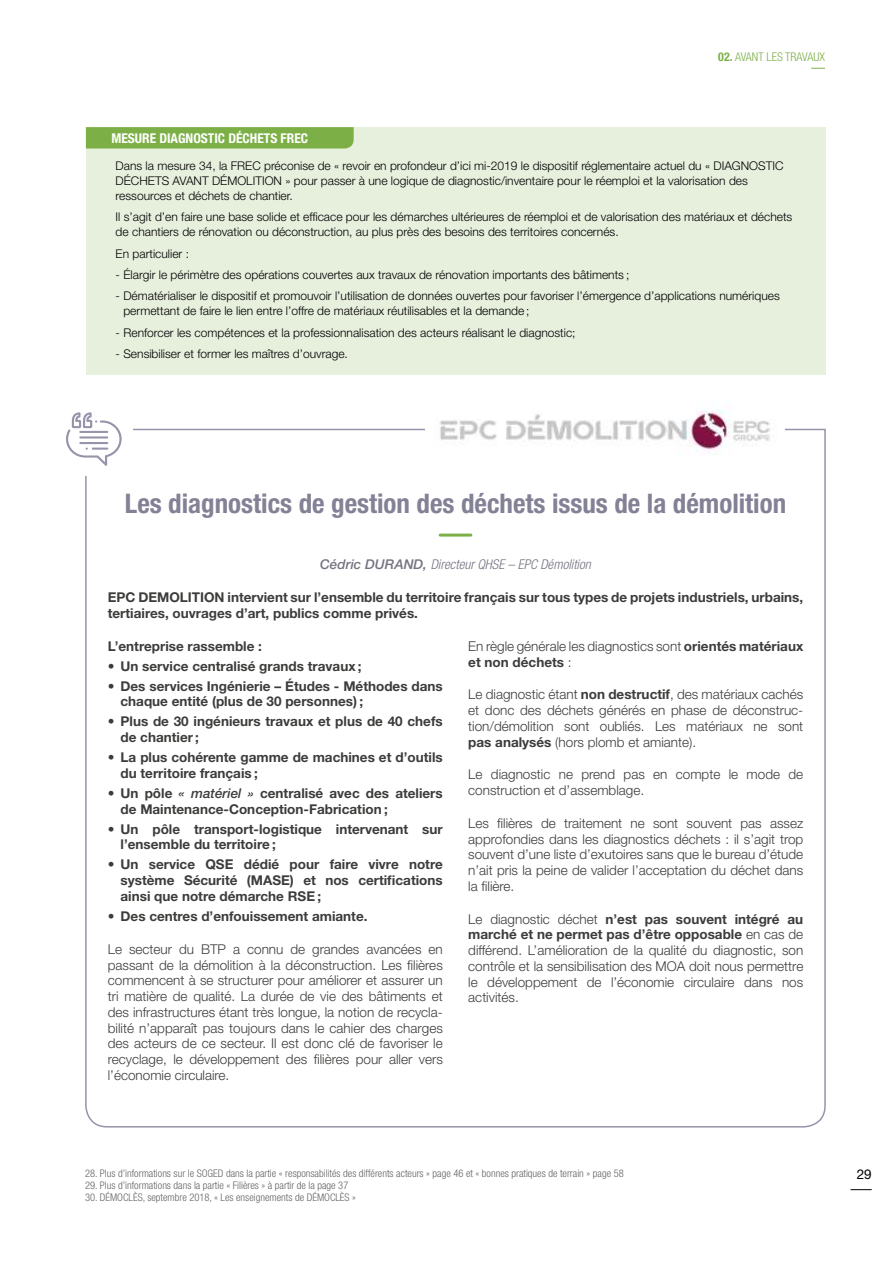
<style>
.page{position:relative;width:893px;height:1263px;background:#fff}
.page>*{position:absolute;margin:0;border:0;box-sizing:border-box;transform-origin:0 0}
.t1{font:700 condensed 27px "Helvetica Neue LT Std";color:#838195}
.t2{font:300 13.5px/15.8px "Helvetica Neue LT Std";color:#3c3c3b;text-align:justify}
.t3{font:700 13.5px/15.8px "Helvetica Neue LT Std";color:#3c3c3b}
.t4{font:italic 300 condensed 13.5px "Helvetica Neue LT Std";color:#757382}
.t5{font:700 condensed 13.5px "Helvetica Neue LT Std";color:#fff}
.t6{font:13.5px "Helvetica Neue LT Std";color:#000}
.t7{font:300 12px/15px "Helvetica Neue LT Std";color:#000}
.t8{font:300 condensed 12px "Helvetica Neue LT Std";color:#7cb047}
.t9{font:300 condensed 10.5px "Helvetica Neue LT Std";color:#646363}
.s1{font-weight:700}
.s2{font-weight:500;font-stretch:normal}
.s3{font-weight:500;font-style:italic}
</style>
<div class="page">
<svg style="left:851px;top:1189px;width:20px;height:1px"></svg>
<svg style="left:811px;top:68px;width:14px;height:1px"></svg>
<div style="left:86px;top:127px;width:740px;height:248px;background:#e7efdd"></div>
<svg style="left:86px;top:127px;width:268px;height:22px;background:#7fb14b"></svg>
<svg style="left:85px;top:428px;width:741px;height:700px"></svg>
<img style="left:425px;top:410px;width:359px;height:67px">
<div style="left:34px;top:399px;width:98px;height:77px;background:#fff"></div>
<svg style="left:66px;top:412px;width:56px;height:54px"></svg>
<p class="t5" style="left:111px;top:130px;width:198px">MESURE DIAGNOSTIC DÉCHETS FREC</p>
<p class="t8" style="left:718px;top:50px;width:108px"><span class="s1">02.</span> AVANT LES TRAVAUX</p>
<p class="t7" style="left:116px;top:158px;width:669px">Dans la mesure 34, la FREC préconise de « revoir en profondeur d’ici mi-2019 le dispositif réglementaire actuel du « DIAGNOSTIC<br>DÉCHETS AVANT DÉMOLITION » pour passer à une logique de diagnostic/inventaire pour le réemploi et la valorisation des ressources et déchets de chantier.</p>
<p class="t7" style="left:116px;top:209px;width:678px">Il s’agit d’en faire une base solide et efficace pour les démarches ultérieures de réemploi et de valorisation des matériaux et déchets de chantiers de rénovation ou déconstruction, au plus près des besoins des territoires concernés.</p>
<p class="t7" style="left:116px;top:245px;width:75px">En particulier :</p>
<p class="t7" style="left:116px;top:267px;width:515px">- Élargir le périmètre des opérations couvertes aux travaux de rénovation importants des bâtiments ;</p>
<p class="t7" style="left:123px;top:288px;width:658px;text-indent:-8px">- Dématérialiser le dispositif et promouvoir l’utilisation de données ouvertes pour favoriser l’émergence d’applications numériques permettant de faire le lien entre l’offre de matériaux réutilisables et la demande ;</p>
<p class="t7" style="left:116px;top:325px;width:461px">- Renforcer les compétences et la professionnalisation des acteurs réalisant le diagnostic;</p>
<p class="t7" style="left:116px;top:346px;width:234px">- Sensibiliser et former les maîtres d’ouvrage.</p>
<h1 class="t1" style="left:125px;top:487px;width:663px">Les diagnostics de gestion des déchets issus de la démolition</h1>
<p class="t4" style="left:320px;top:557px;width:272px"><span class="s2">Cédric DURAND,</span> Directeur QHSE – EPC Démolition</p>
<p class="t3" style="left:108px;top:589px;width:697px">EPC DEMOLITION intervient sur l’ensemble du territoire français sur tous types de projets industriels, urbains, tertiaires, ouvrages d’art, publics comme privés.</p>
<p class="t3" style="left:108px;top:638px;width:156px">L’entreprise rassemble :</p>
<p class="t3" style="left:108px;top:658px;width:255px">• Un service centralisé grands travaux ;</p>
<p class="t3" style="left:121px;top:678px;width:324px;text-indent:-13px">• Des services Ingénierie – Études - Méthodes dans chaque entité (plus de 30 personnes) ;</p>
<p class="t3" style="left:121px;top:713px;width:324px;text-indent:-13px">• Plus de 30 ingénieurs travaux et plus de 40 chefs de chantier ;</p>
<p class="t3" style="left:121px;top:749px;width:324px;text-indent:-13px">• La plus cohérente gamme de machines et d’outils du territoire français ;</p>
<p class="t3" style="left:121px;top:785px;width:324px;text-indent:-13px">• Un pôle <span class="s3">« matériel »</span> centralisé avec des ateliers de Maintenance-Conception-Fabrication ;</p>
<p class="t3" style="left:121px;top:821px;width:324px;text-indent:-13px">• Un pôle transport-logistique intervenant sur l’ensemble du territoire ;</p>
<p class="t3" style="left:121px;top:856px;width:324px;text-align:justify;text-indent:-13px">• Un service QSE dédié pour faire vivre notre système Sécurité (MASE) et nos certifications ainsi que notre démarche RSE ;</p>
<p class="t3" style="left:108px;top:908px;width:261px">• Des centres d’enfouissement amiante.</p>
<p class="t2" style="left:108px;top:941px;width:336px">Le secteur du BTP a connu de grandes avancées en passant de la démolition à la déconstruction. Les filières commencent à se structurer pour améliorer et assurer un tri matière de qualité. La durée de vie des bâtiments et des infrastructures étant très longue, la notion de recycla&shy;bilité n’apparaît pas toujours dans le cahier des charges des acteurs de ce secteur. Il est donc clé de favoriser le recyclage, le développement des filières pour aller vers l’économie circulaire.</p>
<p class="t2" style="left:468px;top:638px;width:336px">En règle générale les diagnostics sont <span class="s1">orientés matériaux et non déchets</span> :</p>
<p class="t2" style="left:468px;top:686px;width:336px">Le diagnostic étant <span class="s1">non destructif</span>, des matériaux cachés et donc des déchets générés en phase de déconstruc&shy;tion/démolition sont oubliés. Les matériaux ne sont <span class="s1">pas analysés</span> (hors plomb et amiante).</p>
<p class="t2" style="left:468px;top:766px;width:336px">Le diagnostic ne prend pas en compte le mode de construction et d’assemblage.</p>
<p class="t2" style="left:468px;top:815px;width:336px">Les filières de traitement ne sont souvent pas assez approfondies dans les diagnostics déchets : il s’agit trop souvent d’une liste d’exutoires sans que le bureau d’étude n’ait pris la peine de valider l’acceptation du déchet dans la filière.</p>
<p class="t2" style="left:468px;top:911px;width:336px">Le diagnostic déchet <span class="s1">n’est pas souvent intégré au marché et ne permet pas d’être opposable</span> en cas de différend. L’amélioration de la qualité du diagnostic, son contrôle et la sensibilisation des MOA doit nous permettre le développement de l’économie circulaire dans nos activités.</p>
<p class="t9" style="left:85px;top:1167px;width:540px">28. Plus d’informations sur le SOGED dans la partie « responsabilités des différents acteurs » page 46 et « bonnes pratiques de terrain » page 58</p>
<p class="t9" style="left:85px;top:1179px;width:265px">29. Plus d’informations dans la partie « Filières » à partir de la page 37</p>
<p class="t9" style="left:85px;top:1191px;width:273px">30. DÉMOCLÈS, septembre 2018, « Les enseignements de DÉMOCLÈS »</p>
<p class="t6" style="left:857px;top:1166px;width:17px">29</p>
</div>
